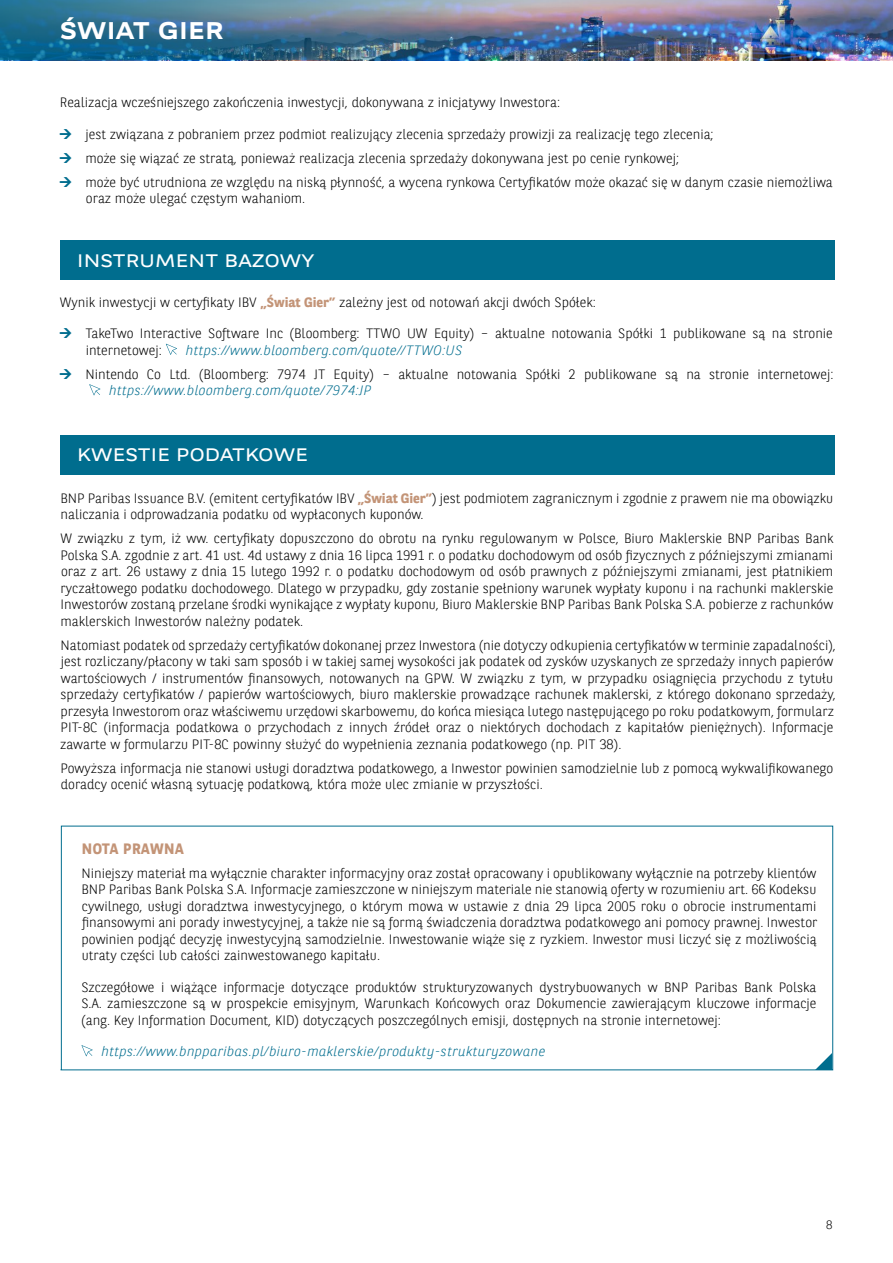
<style>
.page{position:relative;width:893px;height:1263px;background:#fff}
.page>*{position:absolute;margin:0;border:0;box-sizing:border-box;transform-origin:0 0}
.t1{font:700 24px "BNPP Expanded Sans";letter-spacing:.01em;color:#fff}
.t2{font:18px "BNPP Expanded Sans";letter-spacing:.01em;color:#fff}
.t3{font:700 15px "BNPP Sans";letter-spacing:.03em;color:#c39477}
.t4{font:300 13.5px/16.5px "BNPP Sans";color:#000}
.t5{font:italic 300 13.5px "BNPP Sans";letter-spacing:.03em;color:#006d8e}
.t6{font:300 12px "BNPP Sans";color:#000}
.s1{font-weight:700;color:#c39477}
</style>
<div class="page">
<img style="left:0;top:0;width:893px;height:60px">
<div style="left:60px;top:240px;width:774px;height:39px;background:#006d8e"></div>
<svg style="left:166px;top:344px;width:11px;height:11px"></svg>
<svg style="left:89px;top:384px;width:11px;height:11px"></svg>
<div style="left:60px;top:435px;width:774px;height:39px;background:#006d8e"></div>
<svg style="left:60px;top:825px;width:773px;height:246px"></svg>
<svg style="left:815px;top:1053px;width:17px;height:17px"></svg>
<h1 class="t1" style="left:60px;top:14px;width:165px">ŚWIAT GIER</h1>
<p class="t4" style="left:60px;top:94px;width:502px">Realizacja wcześniejszego zakończenia inwestycji, dokonywana z inicjatywy Inwestora:</p>
<p class="t4" style="left:86px;top:121px;width:749px;line-height:24px">jest związana z pobraniem przez podmiot realizujący zlecenia sprzedaży prowizji za realizację tego zlecenia;<br>może się wiązać ze stratą, ponieważ realizacja zlecenia sprzedaży dokonywana jest po cenie rynkowej;<br>może być utrudniona ze względu na niską płynność, a wycena rynkowa Certyfikatów może okazać się w danym czasie niemożliwa</p>
<p class="t4" style="left:86px;top:190px;width:221px">oraz może ulegać częstym wahaniom.</p>
<h2 class="t2" style="left:77px;top:248px;width:239px">INSTRUMENT BAZOWY</h2>
<p class="t4" style="left:60px;top:293px;width:537px">Wynik inwestycji w certyfikaty IBV <span class="s1">„Świat Gier”</span> zależny jest od notowań akcji dwóch Spółek:</p>
<p class="t4" style="left:86px;top:325px;width:749px">TakeTwo Interactive Software Inc (Bloomberg: TTWO UW Equity) – aktualne notowania Spółki 1 publikowane są na stronie internetowej:</p>
<p class="t5" style="left:186px;top:341px;width:278px">https://www.bloomberg.com/quote//TTWO:US</p>
<p class="t4" style="left:85px;top:365px;width:749px">Nintendo Co Ltd. (Bloomberg: 7974 JT Equity) – aktualne notowania Spółki 2 publikowane są na stronie internetowej:</p>
<p class="t5" style="left:109px;top:381px;width:264px">https://www.bloomberg.com/quote/7974:JP</p>
<h2 class="t2" style="left:77px;top:443px;width:232px">KWESTIE PODATKOWE</h2>
<p class="t4" style="left:60px;top:489px;width:774px">BNP Paribas Issuance B.V. (emitent certyfikatów IBV <span class="s1">„Świat Gier”</span>) jest podmiotem zagranicznym i zgodnie z prawem nie ma obowiązku naliczania i odprowadzania podatku od wypłaconych kuponów.</p>
<p class="t4" style="left:60px;top:530px;width:774px;text-align:justify">W związku z tym, iż ww. certyfikaty dopuszczono do obrotu na rynku regulowanym w Polsce, Biuro Maklerskie BNP Paribas Bank Polska S.A. zgodnie z art. 41 ust. 4d ustawy z dnia 16 lipca 1991 r. o podatku dochodowym od osób fizycznych z późniejszymi zmianami oraz z art. 26 ustawy z dnia 15 lutego 1992 r. o podatku dochodowym od osób prawnych z późniejszymi zmianami, jest płatnikiem ryczałtowego podatku dochodowego. Dlatego w przypadku, gdy zostanie spełniony warunek wypłaty kuponu i na rachunki maklerskie Inwestorów zostaną przelane środki wynikające z wypłaty kuponu, Biuro Maklerskie BNP Paribas Bank Polska S.A. pobierze z rachunków maklerskich Inwestorów należny podatek.</p>
<p class="t4" style="left:60px;top:636px;width:777px">Natomiast podatek od sprzedaży certyfikatów dokonanej przez Inwestora (nie dotyczy odkupienia certyfikatów w terminie zapadalności), jest rozliczany/płacony w taki sam sposób i w takiej samej wysokości jak podatek od zysków uzyskanych ze sprzedaży innych papierów wartościowych / instrumentów finansowych, notowanych na GPW. W związku z tym, w przypadku osiągnięcia przychodu z tytułu sprzedaży certyfikatów / papierów wartościowych, biuro maklerskie prowadzące rachunek maklerski, z którego dokonano sprzedaży, przesyła Inwestorom oraz właściwemu urzędowi skarbowemu, do końca miesiąca lutego następującego po roku podatkowym, formularz PIT-8C (informacja podatkowa o przychodach z innych źródeł oraz o niektórych dochodach z kapitałów pieniężnych). Informacje zawarte w formularzu PIT-8C powinny służyć do wypełnienia zeznania podatkowego (np. PIT 38).</p>
<p class="t4" style="left:60px;top:759px;width:774px">Powyższa informacja nie stanowi usługi doradztwa podatkowego, a Inwestor powinien samodzielnie lub z pomocą wykwalifikowanego doradcy ocenić własną sytuację podatkową, która może ulec zmianie w przyszłości.</p>
<p class="t3" style="left:82px;top:838px;width:103px">NOTA PRAWNA</p>
<p class="t4" style="left:81px;top:864px;width:737px;text-align:justify">Niniejszy materiał ma wyłącznie charakter informacyjny oraz został opracowany i opublikowany wyłącznie na potrzeby klientów BNP Paribas Bank Polska S.A. Informacje zamieszczone w niniejszym materiale nie stanowią oferty w rozumieniu art. 66 Kodeksu cywilnego, usługi doradztwa inwestycyjnego, o którym mowa w ustawie z dnia 29 lipca 2005 roku o obrocie instrumentami finansowymi ani porady inwestycyjnej, a także nie są formą świadczenia doradztwa podatkowego ani pomocy prawnej. Inwestor powinien podjąć decyzję inwestycyjną samodzielnie. Inwestowanie wiąże się z ryzkiem. Inwestor musi liczyć się z możliwością utraty części lub całości zainwestowanego kapitału.</p>
<p class="t4" style="left:81px;top:978px;width:737px;text-align:justify">Szczegółowe i wiążące informacje dotyczące produktów strukturyzowanych dystrybuowanych w BNP Paribas Bank Polska S.A. zamieszczone są w prospekcie emisyjnym, Warunkach Końcowych oraz Dokumencie zawierającym kluczowe informacje (ang. Key Information Document, KID) dotyczących poszczególnych emisji, dostępnych na stronie internetowej:</p>
<p class="t5" style="left:101px;top:1042px;width:445px">https://www.bnpparibas.pl/biuro-maklerskie/produkty-strukturyzowane</p>
<p class="t6" style="left:826px;top:1216px;width:8px">8</p>
</div>
